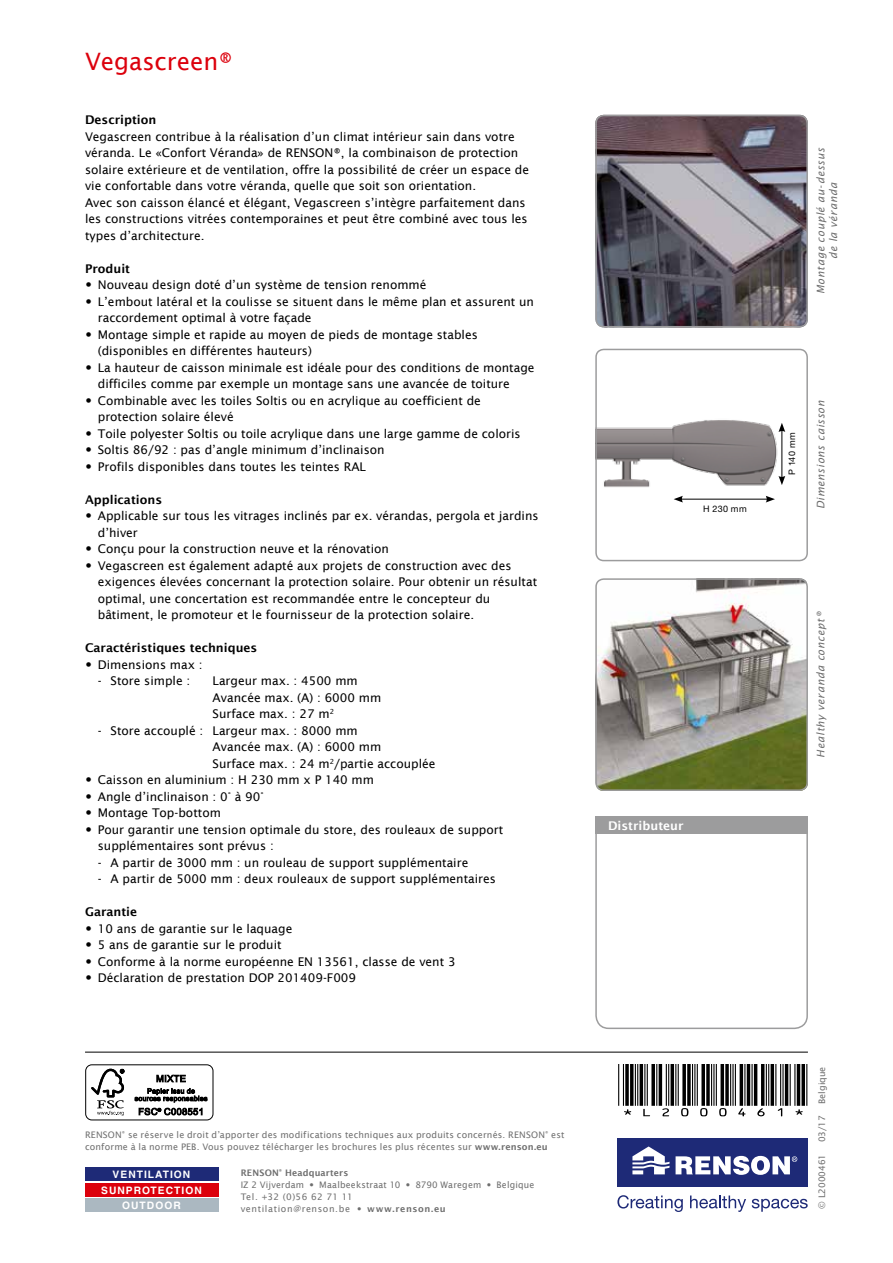
<style>
.page{position:relative;width:893px;height:1263px;background:#fff}
.page>*{position:absolute;margin:0;border:0;box-sizing:border-box;transform-origin:0 0}
.t1{font:24px "Lucida Sans";color:#dc000c}
.t2{font:12px/16.5px "Lucida Sans";color:#000}
.t3{font:600 12px "Lucida Sans";color:#000}
.t4{font:600 12px "Lucida Sans";color:#fff}
.t5{font:italic 10.5px/12.6px "Lucida Sans";letter-spacing:.045em;color:#6e6e6e;text-align:center}
.t6{font:700 10.2px/15.8px "Helvetica LT Std";letter-spacing:.1em;color:#fff;text-align:center}
.t7{font:9px/12px "Lucida Sans";letter-spacing:.02em;color:#6e6e6e}
.t8{font:9px "Lucida Sans";color:#6e6e6e}
.t9{font:9px "Helvetica Neue LT Std";letter-spacing:.04em;color:#000}
.s1{font-family:"Futura Std"}
.s2{font-weight:600}
.s3{font-family:"Helvetica Neue LT Std"}
</style>
<div class="page">
<div style="left:595px;top:816px;width:213px;height:213px;border:2px solid #9c9c9d;border-radius:13px"></div>
<img style="left:598px;top:581px;width:210px;height:210px">
<div style="left:595px;top:578px;width:213px;height:213px;border:2px solid #9c9c9d;border-radius:8px"></div>
<img style="left:597px;top:115px;width:211px;height:212px">
<div style="left:595px;top:115px;width:213px;height:212px;border:2px solid #9c9c9d;border-radius:8px"></div>
<img style="left:598px;top:420px;width:184px;height:80px">
<div style="left:595px;top:349px;width:213px;height:212px;border:2px solid #9c9c9d;border-radius:8px"></div>
<hr style="left:85px;top:1052px;width:723px;height:1px;background:#000">
<hr style="left:782px;top:430px;width:1px;height:48px;background:#000">
<svg style="left:778px;top:423px;width:7px;height:9px"></svg>
<svg style="left:778px;top:476px;width:7px;height:9px"></svg>
<hr style="left:680px;top:499px;width:88px;height:1px;background:#000">
<svg style="left:674px;top:496px;width:9px;height:6px"></svg>
<svg style="left:766px;top:496px;width:9px;height:6px"></svg>
<div style="left:617px;top:1138px;width:191px;height:49px;background:#1e2a77"></div>
<svg style="left:632px;top:1146px;width:37px;height:28px"></svg>
<svg style="left:676px;top:1156px;width:121px;height:19px"></svg>
<svg style="left:617px;top:1195px;width:66px;height:17px"></svg>
<svg style="left:690px;top:1195px;width:56px;height:17px"></svg>
<svg style="left:752px;top:1199px;width:56px;height:13px"></svg>
<div style="left:85px;top:1167px;width:134px;height:13px;background:#1e2a77"></div>
<div style="left:85px;top:1183px;width:134px;height:13px;background:#dc000c"></div>
<div style="left:85px;top:1198px;width:134px;height:14px;background:#abb8c1"></div>
<svg style="left:618px;top:1064px;width:189px;height:52px"></svg>
<div style="left:595px;top:816px;width:213px;height:17px;background:#9c9c9d"></div>
<div style="left:85px;top:1064px;width:128px;height:56px;border:1px solid #000;border-radius:6px"></div>
<svg style="left:91px;top:1069px;width:33px;height:46px"></svg>
<svg style="left:135px;top:1074px;width:72px;height:28px"></svg>
<svg style="left:139px;top:1108px;width:63px;height:7px"></svg>
<h1 class="t1" style="left:85px;top:47px;width:150px">Vegascreen®</h1>
<p class="t3" style="left:85px;top:113px;width:73px">Description</p>
<p class="t2" style="left:85px;top:128px;width:445px">Vegascreen contribue à la réalisation d’un climat intérieur sain dans votre véranda. Le «Confort Véranda» de RENSON®, la combinaison de protection solaire extérieure et de ventilation, offre la possibilité de créer un espace de vie confortable dans votre véranda, quelle que soit son orientation.<br>Avec son caisson élancé et élégant, Vegascreen s’intègre parfaitement dans les constructions vitrées contemporaines et peut être combiné avec tous les types d’architecture.</p>
<p class="t3" style="left:85px;top:261px;width:47px">Produit</p>
<p class="t2" style="left:85px;top:277px;width:343px"><span class="s1">•</span> Nouveau design doté d’un système de tension renommé</p>
<p class="t2" style="left:98px;top:293px;width:438px;text-indent:-13px"><span class="s1">•</span> L’embout latéral et la coulisse se situent dans le même plan et assurent un raccordement optimal à votre façade</p>
<p class="t2" style="left:98px;top:326px;width:382px;text-indent:-13px"><span class="s1">•</span> Montage simple et rapide au moyen de pieds de montage stables (disponibles en différentes hauteurs)</p>
<p class="t2" style="left:98px;top:359px;width:438px;text-indent:-13px"><span class="s1">•</span> La hauteur de caisson minimale est idéale pour des conditions de montage difficiles comme par exemple un montage sans une avancée de toiture</p>
<p class="t2" style="left:98px;top:392px;width:385px;text-indent:-13px"><span class="s1">•</span> Combinable avec les toiles Soltis ou en acrylique au coefficient de protection solaire élevé</p>
<p class="t2" style="left:85px;top:425px;width:437px"><span class="s1">•</span> Toile polyester Soltis ou toile acrylique dans une large gamme de coloris</p>
<p class="t2" style="left:85px;top:442px;width:301px"><span class="s1">•</span> Soltis 86/92 : pas d’angle minimum d’inclinaison</p>
<p class="t2" style="left:85px;top:458px;width:282px"><span class="s1">•</span> Profils disponibles dans toutes les teintes RAL</p>
<p class="t3" style="left:85px;top:492px;width:79px">Applications</p>
<p class="t2" style="left:98px;top:508px;width:442px;text-indent:-13px"><span class="s1">•</span> Applicable sur tous les vitrages inclinés par ex. vérandas, pergola et jardins d’hiver</p>
<p class="t2" style="left:85px;top:541px;width:306px"><span class="s1">•</span> Conçu pour la construction neuve et la rénovation</p>
<p class="t2" style="left:98px;top:557px;width:441px;text-indent:-13px"><span class="s1">•</span> Vegascreen est également adapté aux projets de construction avec des exigences élevées concernant la protection solaire. Pour obtenir un résultat optimal, une concertation est recommandée entre le concepteur du bâtiment, le promoteur et le fournisseur de la protection solaire.</p>
<p class="t3" style="left:85px;top:641px;width:174px">Caractéristiques techniques</p>
<p class="t2" style="left:85px;top:656px;width:119px"><span class="s1">•</span> Dimensions max :</p>
<p class="t2" style="left:98px;top:673px;width:94px">- Store simple :</p>
<p class="t2" style="left:213px;top:673px;width:170px">Largeur max. : 4500 mm<br>Avancée max. (A) : 6000 mm<br>Surface max. : 27 m<sup>2</sup></p>
<p class="t2" style="left:213px;top:722px;width:225px;text-indent:-115px">- Store accouplé : Largeur max. : 8000 mm<br>Avancée max. (A) : 6000 mm<br>Surface max. : 24 m<sup>2</sup>/partie accouplée</p>
<p class="t2" style="left:85px;top:772px;width:291px"><span class="s1">•</span> Caisson en aluminium : H 230 mm x P 140 mm</p>
<p class="t2" style="left:85px;top:788px;width:180px"><span class="s1">•</span> Angle d’inclinaison : 0° à 90°</p>
<p class="t2" style="left:85px;top:805px;width:137px"><span class="s1">•</span> Montage Top-bottom</p>
<p class="t2" style="left:98px;top:821px;width:407px;text-indent:-13px"><span class="s1">•</span> Pour garantir une tension optimale du store, des rouleaux de support supplémentaires sont prévus :</p>
<p class="t2" style="left:98px;top:854px;width:372px">- A partir de 3000 mm : un rouleau de support supplémentaire</p>
<p class="t2" style="left:98px;top:871px;width:400px">- A partir de 5000 mm : deux rouleaux de support supplémentaires</p>
<p class="t3" style="left:85px;top:905px;width:54px">Garantie</p>
<p class="t2" style="left:85px;top:920px;width:209px"><span class="s1">•</span> 10 ans de garantie sur le laquage</p>
<p class="t2" style="left:85px;top:937px;width:198px"><span class="s1">•</span> 5 ans de garantie sur le produit</p>
<p class="t2" style="left:85px;top:953px;width:372px"><span class="s1">•</span> Conforme à la norme européenne EN 13561, classe de vent 3</p>
<p class="t2" style="left:85px;top:970px;width:273px"><span class="s1">•</span> Déclaration de prestation DOP 201409-F009</p>
<p class="t7" style="left:85px;top:1129px;width:481px">RENSON<sup>®</sup> se réserve le droit d’apporter des modifications techniques aux produits concernés. RENSON<sup>®</sup> est conforme à la norme PEB. Vous pouvez télécharger les brochures les plus récentes sur <span class="s2">www.renson.eu</span></p>
<p class="t7" style="left:241px;top:1167px;width:295px"><span class="s2">RENSON</span><sup>®</sup> <span class="s2">Headquarters<br></span>IZ 2 Vijverdam <span class="s3">•</span> Maalbeekstraat 10 <span class="s3">•</span> 8790 Waregem <span class="s3">•</span> Belgique Tel. +32 (0)56 62 71 11<br>ventilation@renson.be <span class="s3">•</span> <span class="s2">www.renson.eu</span></p>
<p class="t6" style="left:101px;top:1166px;width:102px">VENTILATION<br>SUNPROTECTION<br>OUTDOOR</p>
<p class="t5" style="left:814px;top:294px;width:147px;rotate:-90deg">Montage couplé au-dessus de la véranda</p>
<p class="t9" style="left:703px;top:504px;width:45px">H 230 mm</p>
<p class="t4" style="left:608px;top:818px;width:77px">Distributeur</p>
<p class="t9" style="left:787px;top:475px;width:44px;rotate:-90deg">P 140 mm</p>
<p class="t5" style="left:814px;top:509px;width:110px;rotate:-90deg">Dimensions caisson</p>
<p class="t5" style="left:814px;top:757px;width:147px;rotate:-90deg">Healthy veranda concept®</p>
<p class="t8" style="left:817px;top:1104px;width:39px;rotate:-90deg">Belgique</p>
<p class="t7" style="left:816px;top:1142px;width:29px;rotate:-90deg">03/17</p>
<p class="t8" style="left:817px;top:1209px;width:57px;rotate:-90deg">© L2000461</p>
</div>
